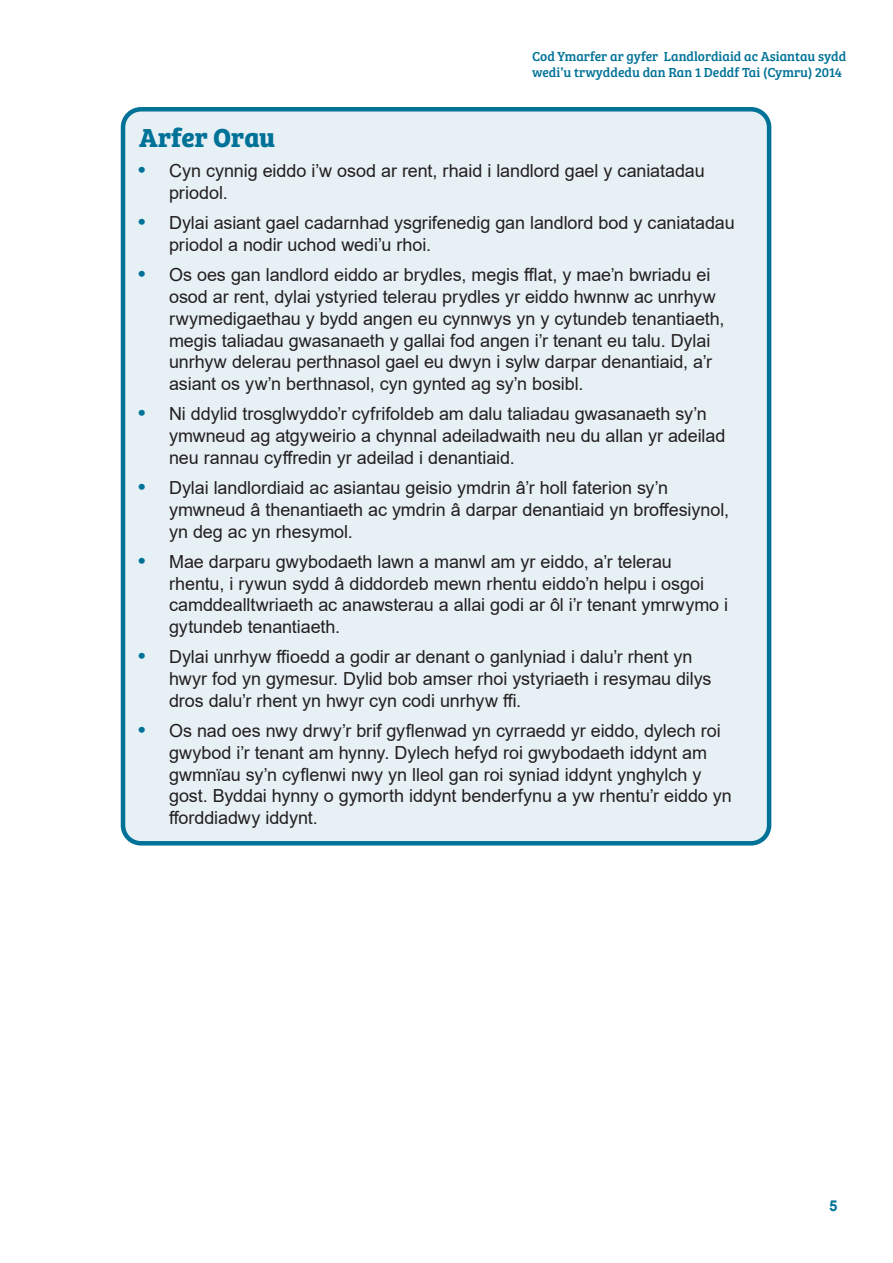
<style>
.page{position:relative;width:893px;height:1263px;background:#fff}
.page>*{position:absolute;margin:0;border:0;box-sizing:border-box;transform-origin:0 0}
.Best_Practice_heading{font:700 27px "Bree Serif";color:#007297}
.Best_practice_box_text{font:18px/21.8px "Arial";letter-spacing:-.005em;color:#231f20}
.t1{font:700 15px "Arial";color:#007297}
.t2{font:13.5px/16.2px "Bree Serif";color:#007297}
.s1{font-weight:700;font-size:21px;color:#007297}
</style>
<div class="page">
<div style="left:123px;top:109px;width:646px;height:734px;background:#e6f0f5;border-radius:18px"></div>
<div style="left:121px;top:107px;width:650px;height:738px;border:4px solid #007297;border-radius:18px"></div>
<p class="t2" style="left:532px;top:47px;width:316px">Cod Ymarfer ar gyfer Landlordiaid ac Asiantau sydd wedi’u trwyddedu dan Ran 1 Deddf Tai (Cymru) 2014</p>
<h2 class="Best_Practice_heading" style="left:139px;top:117px;width:138px">Arfer Orau</h2>
<p class="Best_practice_box_text" style="left:169px;top:160px;width:537px;text-indent:-31px"><span class="s1">•</span> Cyn cynnig eiddo i’w osod ar rent, rhaid i landlord gael y caniatadau priodol.</p>
<p class="Best_practice_box_text" style="left:169px;top:212px;width:567px;text-indent:-31px"><span class="s1">•</span> Dylai asiant gael cadarnhad ysgrifenedig gan landlord bod y caniatadau priodol a nodir uchod wedi’u rhoi.</p>
<p class="Best_practice_box_text" style="left:169px;top:264px;width:557px;text-indent:-31px"><span class="s1">•</span> Os oes gan landlord eiddo ar brydles, megis fflat, y mae’n bwriadu ei osod ar rent, dylai ystyried telerau prydles yr eiddo hwnnw ac unrhyw rwymedigaethau y bydd angen eu cynnwys yn y cytundeb tenantiaeth, megis taliadau gwasanaeth y gallai fod angen i’r tenant eu talu. Dylai unrhyw delerau perthnasol gael eu dwyn i sylw darpar denantiaid, a’r asiant os yw’n berthnasol, cyn gynted ag sy’n bosibl.</p>
<p class="Best_practice_box_text" style="left:169px;top:403px;width:558px;text-indent:-31px"><span class="s1">•</span> Ni ddylid trosglwyddo’r cyfrifoldeb am dalu taliadau gwasanaeth sy’n ymwneud ag atgyweirio a chynnal adeiladwaith neu du allan yr adeilad neu rannau cyffredin yr adeilad i denantiaid.</p>
<p class="Best_practice_box_text" style="left:169px;top:477px;width:561px;text-indent:-31px"><span class="s1">•</span> Dylai landlordiaid ac asiantau geisio ymdrin â’r holl faterion sy’n ymwneud â thenantiaeth ac ymdrin â darpar denantiaid yn broffesiynol, yn deg ac yn rhesymol.</p>
<p class="Best_practice_box_text" style="left:169px;top:550px;width:561px;text-indent:-31px"><span class="s1">•</span> Mae darparu gwybodaeth lawn a manwl am yr eiddo, a’r telerau rhentu, i rywun sydd â diddordeb mewn rhentu eiddo’n helpu i osgoi camddealltwriaeth ac anawsterau a allai godi ar ôl i’r tenant ymrwymo i gytundeb tenantiaeth.</p>
<p class="Best_practice_box_text" style="left:169px;top:646px;width:544px;text-indent:-31px"><span class="s1">•</span> Dylai unrhyw ffioedd a godir ar denant o ganlyniad i dalu’r rhent yn hwyr fod yn gymesur. Dylid bob amser rhoi ystyriaeth i resymau dilys dros dalu’r rhent yn hwyr cyn codi unrhyw ffi.</p>
<p class="Best_practice_box_text" style="left:169px;top:720px;width:564px;text-indent:-31px"><span class="s1">•</span> Os nad oes nwy drwy’r brif gyflenwad yn cyrraedd yr eiddo, dylech roi gwybod i’r tenant am hynny. Dylech hefyd roi gwybodaeth iddynt am gwmnïau sy’n cyflenwi nwy yn lleol gan roi syniad iddynt ynghylch y gost. Byddai hynny o gymorth iddynt benderfynu a yw rhentu’r eiddo yn fforddiadwy iddynt.</p>
<p class="t1" style="left:829px;top:1195px;width:10px">5</p>
</div>
